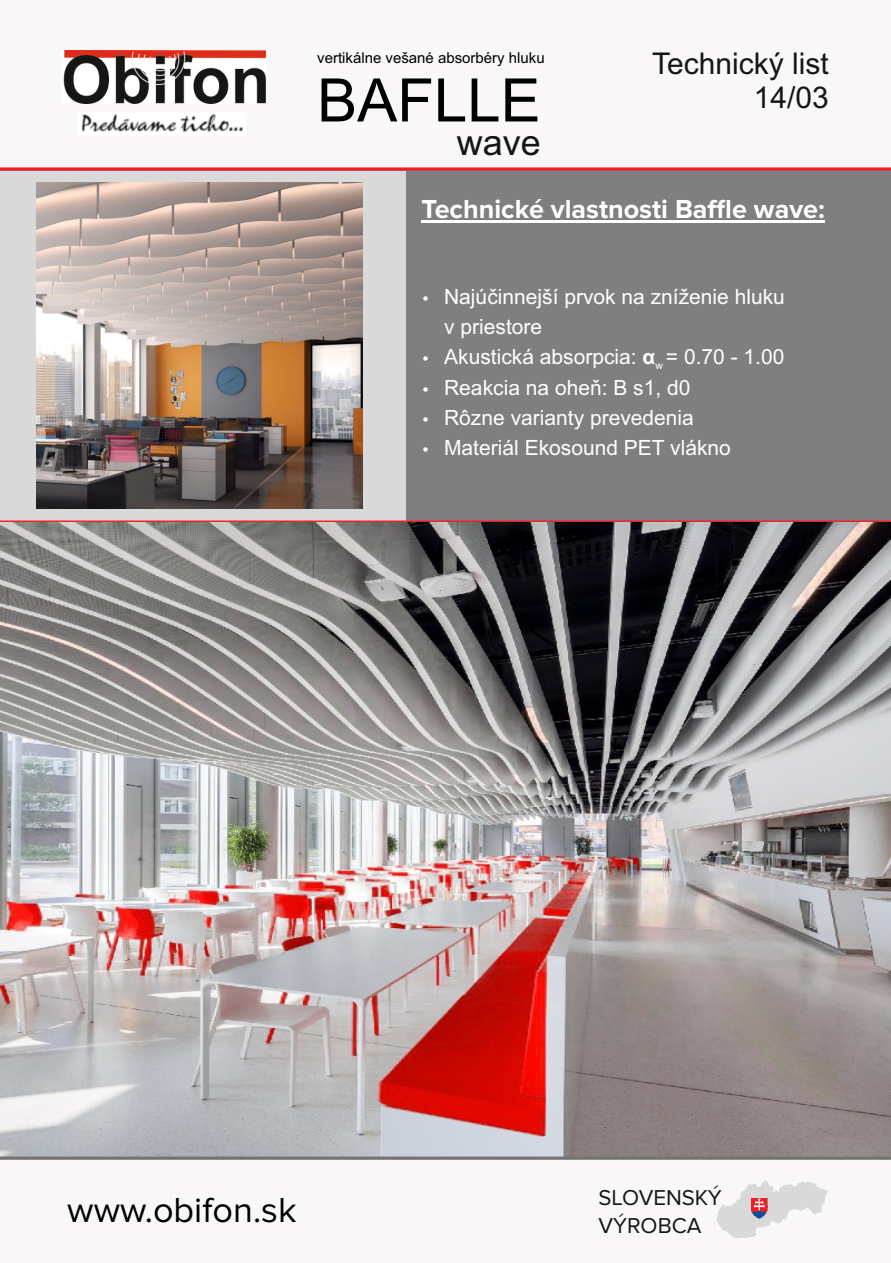
<style>
.page{position:relative;width:891px;height:1263px;background:#fff}
.page>*{position:absolute;margin:0;border:0;box-sizing:border-box;transform-origin:0 0}
.t1{font:60px "Arial";color:#000}
.t2{font:36px "Proxima Nova";color:#000}
.t3{font:36px "Arial";color:#151616}
.t4{font:30px/33.5px "Arial";color:#151616;text-align:right}
.t5{font:700 27px "Proxima Nova";color:#fff}
.t6{font:22.35px "Proxima Nova";color:#151616}
.t7{font:21px/30.2px "Arial";color:#fff}
.t8{font:15px "Arial";color:#000}
.s1{font-weight:700}
</style>
<div class="page">
<div style="left:0;top:0;width:891px;height:169px;background:#f9f7f7"></div>
<img style="left:63px;top:51px;width:202px;height:52px">
<img style="left:81px;top:114px;width:162px;height:18px">
<div style="left:0;top:169px;width:891px;height:353px;background:#7f7f7f"></div>
<div style="left:0;top:171px;width:405px;height:351px;background:#d9d9d9"></div>
<svg style="left:0;top:167px;width:891px;height:4px;background:#e34145"></svg>
<hr style="left:422px;top:220px;width:403px;height:3px;background:#fff">
<hr style="left:0;top:521px;width:891px;height:3px;background:#ed2227">
<img style="left:37px;top:183px;width:325px;height:326px">
<img style="left:1px;top:522px;width:890px;height:635px">
<div style="left:0;top:1159px;width:891px;height:104px;background:#f9f7f7"></div>
<hr style="left:0;top:1157px;width:891px;height:3px;background:#737373">
<svg style="left:716px;top:1180px;width:112px;height:58px"></svg>
<img style="left:752px;top:1198px;width:16px;height:21px">
<p class="t8" style="left:317px;top:53px;width:229px">vertikálne vešané absorbéry hluku</p>
<h3 class="t4" style="left:652px;top:50px;width:178px">Technický list<br>14/03</h3>
<h2 class="t3" style="left:457px;top:129px;width:86px">wave</h2>
<h1 class="t1" style="left:317px;top:78px;width:225px">BAFLLE</h1>
<p class="t5" style="left:422px;top:196px;width:405px">Technické vlastnosti Baffle wave:</p>
<p class="t7" style="left:444px;top:284px;width:342px">Najúčinnejší prvok na zníženie hluku v priestore</p>
<p class="t7" style="left:444px;top:344px;width:342px">Akustická absorpcia: <span class="s1">α</span><sub>w</sub> = 0.70 - 1.00</p>
<p class="t7" style="left:444px;top:374px;width:248px">Reakcia na oheň: B s1, d0</p>
<p class="t7" style="left:444px;top:404px;width:288px">Rôzne varianty prevedenia<br>Materiál Ekosound PET vlákno</p>
<h2 class="t2" style="left:67px;top:1193px;width:231px">www.obifon.sk</h2>
<p class="t6" style="left:598px;top:1188px;width:125px">SLOVENSKÝ</p>
<p class="t6" style="left:598px;top:1215px;width:105px">VÝROBCA</p>
</div>
